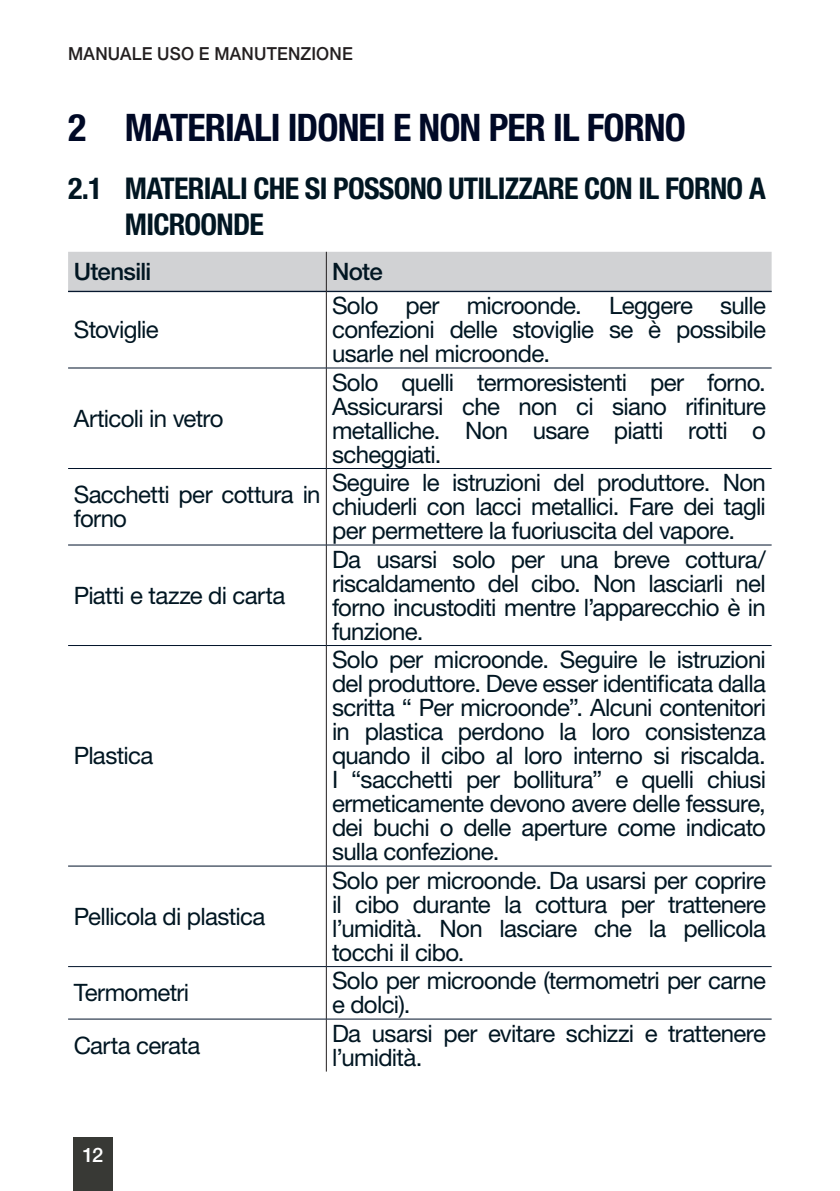
<style>
.page{position:relative;width:840px;height:1191px;background:#fff}
.page>*{position:absolute;margin:0;border:0;box-sizing:border-box;transform-origin:0 0}
.t1{font:700 condensed 38px "Helvetica Neue LT Std";letter-spacing:-.025em;color:#000926}
.t2{font:700 condensed 30px/36px "Helvetica Neue LT Std";letter-spacing:-.025em;color:#011622}
.Body{font:24px/24px "Helvetica Neue LT Std";letter-spacing:-.03em;color:#011622;text-align:justify}
.Body-2{font:500 24px "Helvetica Neue LT Std";letter-spacing:-.03em;color:#011622}
.t3{font:500 20px "Helvetica Neue LT Std";color:#fff}
.t4{font:500 18px "Helvetica Neue LT Std";letter-spacing:.01em;color:#231f20;scale:.95 1}
</style>
<div class="page">
<div style="left:73px;top:1137px;width:40px;height:54px;background:#383935"></div>
<div style="left:68px;top:252px;width:703px;height:39px;background:#d1d2d4"></div>
<hr style="left:68px;top:291px;width:258px;height:1px;background:#001229">
<hr style="left:326px;top:291px;width:445px;height:1px;background:#001229">
<hr style="left:326px;top:252px;width:1px;height:39px;background:#231f20">
<hr style="left:326px;top:291px;width:1px;height:77px;background:#231f20">
<hr style="left:326px;top:368px;width:1px;height:100px;background:#231f20">
<hr style="left:326px;top:469px;width:1px;height:76px;background:#231f20">
<hr style="left:326px;top:545px;width:1px;height:100px;background:#231f20">
<hr style="left:326px;top:646px;width:1px;height:220px;background:#231f20">
<hr style="left:326px;top:866px;width:1px;height:100px;background:#231f20">
<hr style="left:326px;top:966px;width:1px;height:52px;background:#231f20">
<hr style="left:326px;top:1019px;width:1px;height:52px;background:#231f20">
<hr style="left:68px;top:368px;width:258px;height:1px;background:#001229">
<hr style="left:326px;top:368px;width:445px;height:1px;background:#001229">
<hr style="left:68px;top:468px;width:258px;height:1px;background:#001229">
<hr style="left:326px;top:468px;width:445px;height:1px;background:#001229">
<hr style="left:68px;top:544px;width:258px;height:1px;background:#001229">
<hr style="left:326px;top:544px;width:445px;height:1px;background:#001229">
<hr style="left:68px;top:645px;width:258px;height:1px;background:#001229">
<hr style="left:326px;top:645px;width:445px;height:1px;background:#001229">
<hr style="left:68px;top:865px;width:258px;height:1px;background:#001229">
<hr style="left:326px;top:865px;width:445px;height:1px;background:#001229">
<hr style="left:68px;top:966px;width:258px;height:1px;background:#001229">
<hr style="left:326px;top:966px;width:445px;height:1px;background:#001229">
<hr style="left:68px;top:1018px;width:258px;height:1px;background:#001229">
<hr style="left:326px;top:1018px;width:445px;height:1px;background:#001229">
<p class="t4" style="left:68px;top:43px;width:301px">MANUALE USO E MANUTENZIONE</p>
<p class="t1" style="left:68px;top:104px;width:619px">2 MATERIALI IDONEI E NON PER IL FORNO</p>
<p class="t2" style="left:125px;top:170px;width:642px;text-indent:-57px">2.1 MATERIALI CHE SI POSSONO UTILIZZARE CON IL FORNO A<br>MICROONDE</p>
<p class="Body-2" style="left:74px;top:257px;width:79px">Utensili</p>
<p class="Body-2" style="left:332px;top:257px;width:52px">Note</p>
<p class="Body" style="left:74px;top:317px;width:86px">Stoviglie</p>
<p class="Body" style="left:74px;top:406px;width:151px">Articoli in vetro</p>
<p class="Body" style="left:74px;top:482px;width:248px">Sacchetti per cottura in forno</p>
<p class="Body" style="left:74px;top:583px;width:213px">Piatti e tazze di carta</p>
<p class="Body" style="left:74px;top:743px;width:81px">Plastica</p>
<p class="Body" style="left:74px;top:904px;width:193px">Pellicola di plastica</p>
<p class="Body" style="left:74px;top:980px;width:117px">Termometri</p>
<p class="Body" style="left:332px;top:293px;width:435px">Solo per microonde. Leggere sulle confezioni delle stoviglie se è possibile usarle nel microonde.</p>
<p class="Body" style="left:332px;top:370px;width:435px">Solo quelli termoresistenti per forno.<br>Assicurarsi che non ci siano rifiniture metalliche. Non usare piatti rotti o scheggiati.</p>
<p class="Body" style="left:332px;top:470px;width:435px">Seguire le istruzioni del produttore. Non chiuderli con lacci metallici. Fare dei tagli per permettere la fuoriuscita del vapore.</p>
<p class="Body" style="left:332px;top:547px;width:435px">Da usarsi solo per una breve cottura/ riscaldamento del cibo. Non lasciarli nel forno incustoditi mentre l’apparecchio è in funzione.</p>
<p class="Body" style="left:332px;top:647px;width:435px">Solo per microonde. Seguire le istruzioni del produttore. Deve esser identificata dalla scritta “ Per microonde”. Alcuni contenitori in plastica perdono la loro consistenza quando il cibo al loro interno si riscalda.<br>I “sacchetti per bollitura” e quelli chiusi ermeticamente devono avere delle fessure, dei buchi o delle aperture come indicato sulla confezione.</p>
<p class="Body" style="left:332px;top:868px;width:435px">Solo per microonde. Da usarsi per coprire il cibo durante la cottura per trattenere l’umidità. Non lasciare che la pellicola tocchi il cibo.</p>
<p class="Body" style="left:332px;top:968px;width:435px">Solo per microonde (termometri per carne e dolci).</p>
<p class="Body" style="left:74px;top:1033px;width:128px">Carta cerata</p>
<p class="Body" style="left:332px;top:1021px;width:435px">Da usarsi per evitare schizzi e trattenere l’umidità.</p>
<p class="t3" style="left:82px;top:1142px;width:23px">12</p>
</div>
